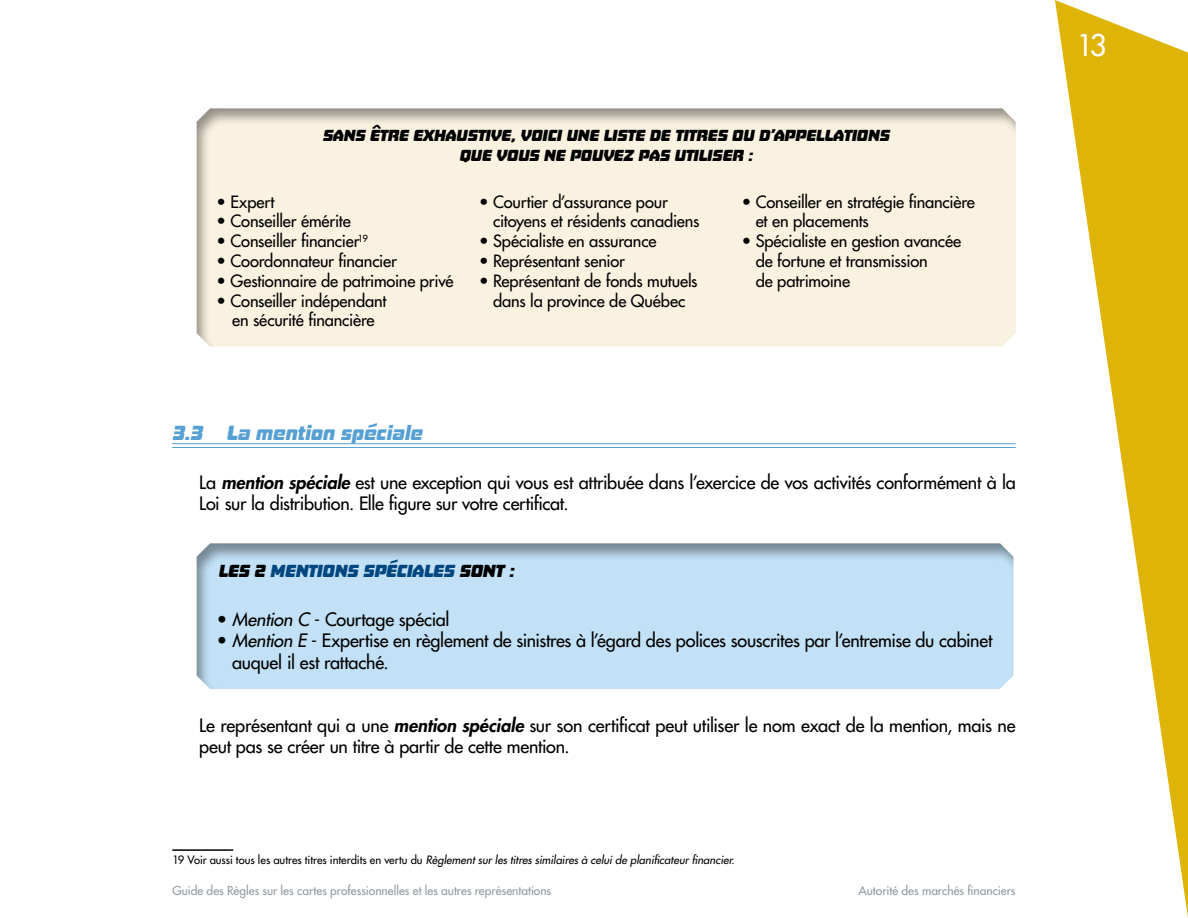
<style>
.page{position:relative;width:1188px;height:918px;background:#fff}
.page>*{position:absolute;margin:0;border:0;box-sizing:border-box;transform-origin:0 0}
.t1{font:29.1px "Futura";color:#fff}
.t2{font:italic 21px "Boardof Directors Hv";letter-spacing:-.01em;color:#56a0d3}
.t3{font:18px/21.6px "Futura";letter-spacing:-.015em;color:#000}
.t4{font:italic 18px "Boardof Directors Hv";letter-spacing:-.005em;color:#00467f}
.t5{font:16.5px/19.8px "Futura";letter-spacing:-.01em;color:#000}
.t6{font:italic 16.5px/19.8px "Boardof Directors Hv";letter-spacing:-.005em;color:#000;text-align:center}
.t7{font:12px "Futura";color:#90999f}
.t8{font:italic 11.25px "Futura";letter-spacing:.005em;color:#000}
.s1{font-weight:800;font-style:italic}
.s2{color:#000}
.s3{font-style:italic}
.s4{font-style:normal}
</style>
<div class="page">
<svg style="left:1055px;top:0;width:133px;height:918px"></svg>
<hr style="left:172px;top:443px;width:844px;height:1px;background:#56a0d3">
<hr style="left:172px;top:447px;width:844px;height:1px;background:#56a0d3">
<hr style="left:172px;top:849px;width:61px;height:2px;background:#000">
<div style="left:196px;top:543px;width:818px;height:147px;background:#000;opacity:.4"></div>
<div style="left:196px;top:107px;width:821px;height:240px;background:#000;opacity:.4"></div>
<p class="t6" style="left:322px;top:125px;width:568px">SANS ÊTRE EXHAUSTIVE, VOICI UNE LISTE DE TITRES OU D’APPELLATIONS<br>QUE VOUS NE POUVEZ PAS UTILISER :</p>
<p class="t5" style="left:217px;top:191px;width:59px">• Expert</p>
<p class="t5" style="left:217px;top:211px;width:136px">• Conseiller émérite</p>
<p class="t5" style="left:217px;top:231px;width:153px">• Conseiller financier<sup>19</sup></p>
<p class="t5" style="left:217px;top:251px;width:182px">• Coordonnateur financier</p>
<p class="t5" style="left:217px;top:271px;width:238px">• Gestionnaire de patrimoine privé</p>
<p class="t5" style="left:217px;top:290px;width:171px;text-align:center">• Conseiller indépendant en sécurité financière</p>
<p class="t5" style="left:493px;top:191px;width:208px;text-indent:-14px">• Courtier d’assurance pour citoyens et résidents canadiens</p>
<p class="t5" style="left:479px;top:231px;width:179px">• Spécialiste en assurance</p>
<p class="t5" style="left:479px;top:251px;width:147px">• Représentant senior</p>
<p class="t5" style="left:479px;top:271px;width:220px;text-align:center">• Représentant de fonds mutuels dans la province de Québec</p>
<p class="t5" style="left:756px;top:191px;width:221px;text-indent:-14px">• Conseiller en stratégie financière et en placements</p>
<p class="t5" style="left:756px;top:231px;width:207px;text-indent:-14px">• Spécialiste en gestion avancée de fortune et transmission<br>de patrimoine</p>
<p class="t2" style="left:172px;top:420px;width:252px">3.3 LA MENTION SPÉCIALE</p>
<p class="t3" style="left:199px;top:471px;width:818px">La <span class="s1">mention spéciale</span> est une exception qui vous est attribuée dans l’exercice de vos activités conformément à la<br>Loi sur la distribution. Elle figure sur votre certificat.</p>
<p class="t4" style="left:218px;top:559px;width:297px"><span class="s2">LES 2</span> MENTIONS SPÉCIALES <span class="s2">SONT :</span></p>
<p class="t3" style="left:217px;top:608px;width:234px">• <span class="s3">Mention C</span> - Courtage spécial</p>
<p class="t3" style="left:232px;top:630px;width:762px;text-indent:-15px">• <span class="s3">Mention E</span> - Expertise en règlement de sinistres à l’égard des polices souscrites par l’entremise du cabinet auquel il est rattaché.</p>
<p class="t3" style="left:199px;top:714px;width:818px">Le représentant qui a une <span class="s1">mention spéciale</span> sur son certificat peut utiliser le nom exact de la mention, mais ne peut pas se créer un titre à partir de cette mention.</p>
<p class="t8" style="left:172px;top:853px;width:564px"><span class="s4">19 Voir aussi tous les autres titres interdits en vertu du</span> Règlement sur les titres similaires à celui de planificateur financier<span class="s4">.</span></p>
<p class="t7" style="left:172px;top:883px;width:380px">Guide des Règles sur les cartes professionnelles et les autres représentations</p>
<p class="t7" style="left:859px;top:883px;width:158px">Autorité des marchés financiers</p>
<h1 class="t1" style="left:1077px;top:27px;width:31px">13</h1>
</div>
